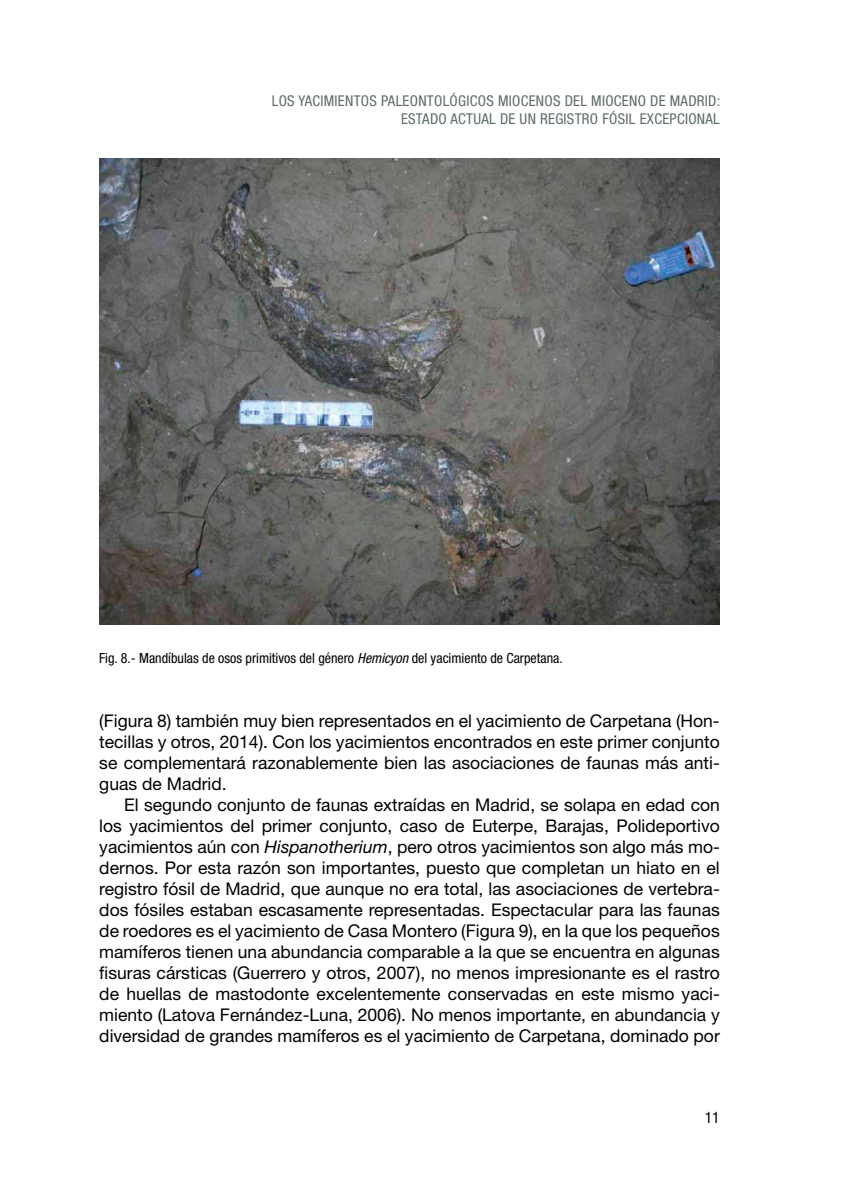
<style>
.page{position:relative;width:844px;height:1191px;background:#fff}
.page>*{position:absolute;margin:0;border:0;box-sizing:border-box;transform-origin:0 0}
.t1{font:17.5px/21px "Helvetica Neue LT Std";color:#000;text-align:justify}
.t2{font:condensed 15.75px "Helvetica Neue LT Std";color:#000}
.t3{font:condensed 14.88px/17.8px "Helvetica Neue LT Std";letter-spacing:.02em;color:#5e6d66;text-align:right}
.t4{font:condensed 14px "Helvetica Neue LT Std";color:#000}
.s1{font-style:italic}
</style>
<div class="page">
<img style="left:99px;top:159px;width:620px;height:465px">
<p class="t3" style="left:272px;top:92px;width:450px">LOS YACIMIENTOS PALEONTOLÓGICOS MIOCENOS DEL MIOCENO DE MADRID:<br>ESTADO ACTUAL DE UN REGISTRO FÓSIL EXCEPCIONAL</p>
<p class="t4" style="left:99px;top:649px;width:465px">Fig. 8.- Mandíbulas de osos primitivos del género <span class="s1">Hemicyon</span> del yacimiento de Carpetana.</p>
<p class="t1" style="left:99px;top:710px;width:622px">(Figura 8) también muy bien representados en el yacimiento de Carpetana (Hon&shy;tecillas y otros, 2014). Con los yacimientos encontrados en este primer conjunto se complementará razonablemente bien las asociaciones de faunas más anti&shy;guas de Madrid.</p>
<p class="t1" style="left:99px;top:794px;width:622px;text-indent:25px">El segundo conjunto de faunas extraídas en Madrid, se solapa en edad con los yacimientos del primer conjunto, caso de Euterpe, Barajas, Polideportivo yacimientos aún con <span class="s1">Hispanotherium</span>, pero otros yacimientos son algo más mo&shy;dernos. Por esta razón son importantes, puesto que completan un hiato en el registro fósil de Madrid, que aunque no era total, las asociaciones de vertebra&shy;dos fósiles estaban escasamente representadas. Espectacular para las faunas de roedores es el yacimiento de Casa Montero (Figura 9), en la que los pequeños mamíferos tienen una abundancia comparable a la que se encuentra en algunas fisuras cársticas (Guerrero y otros, 2007), no menos impresionante es el rastro de huellas de mastodonte excelentemente conservadas en este mismo yaci&shy;miento (Latova Fernández-Luna, 2006). No menos importante, en abundancia y diversidad de grandes mamíferos es el yacimiento de Carpetana, dominado por</p>
<p class="t2" style="left:704px;top:1108px;width:17px">11</p>
</div>
